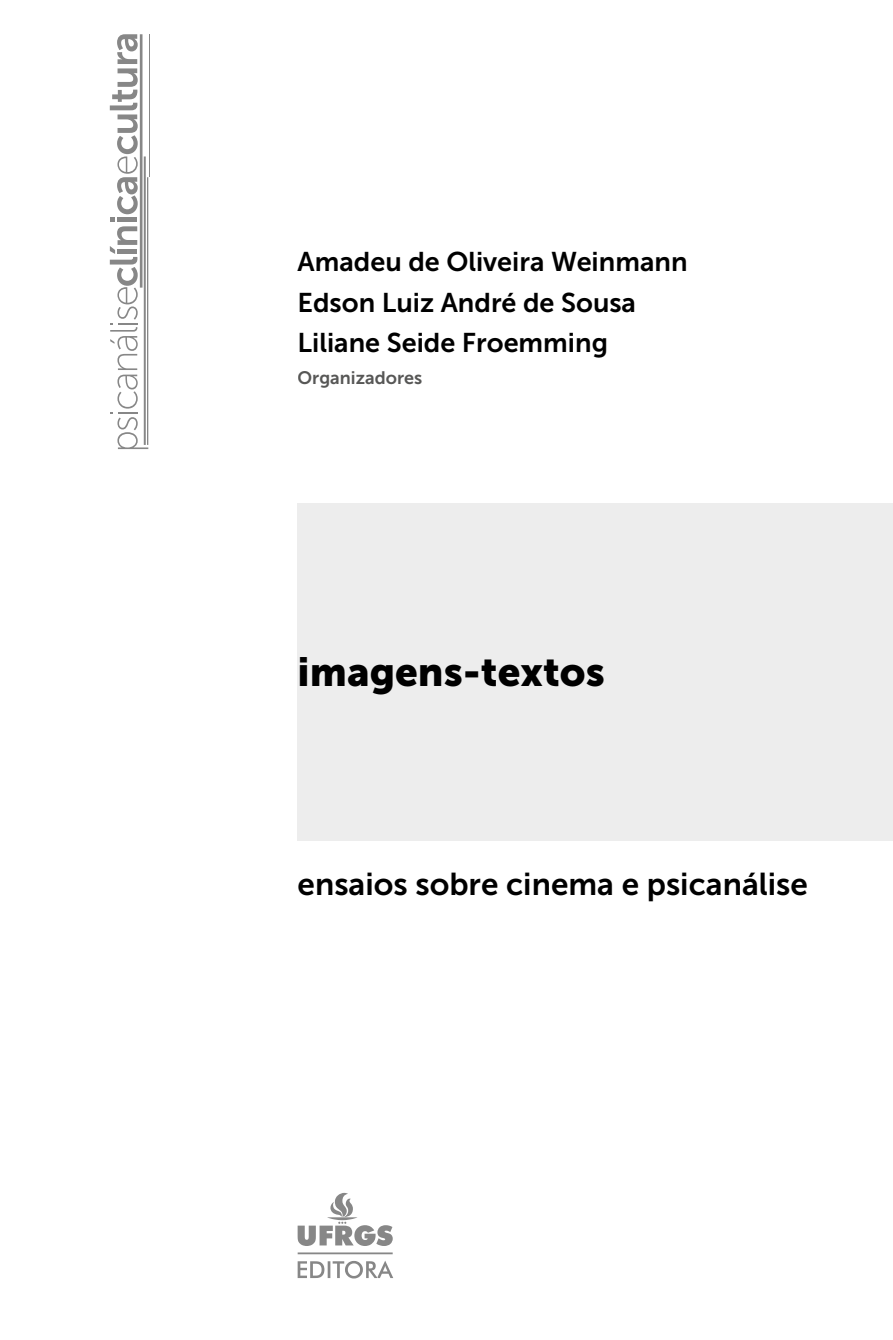
<style>
.page{position:relative;width:893px;height:1340px;background:#fff}
.page>*{position:absolute;margin:0;border:0;box-sizing:border-box;transform-origin:0 0}
.t1{font:40.5px "Museo Sans 900";color:#000}
.t2{font:31.5px "Museo Sans 700";color:#000}
.t3{font:27px/40.5px "Museo Sans 700";color:#000}
.t4{font:18px "Museo Sans 700";color:#575756}
</style>
<div class="page">
<div style="left:298px;top:503px;width:595px;height:337px;background:#ededed"></div>
<svg style="left:298px;top:1192px;width:95px;height:86px"></svg>
<hr style="left:150px;top:34px;width:1px;height:143px;background:#878787">
<svg style="left:110px;top:34px;width:38px;height:415px"></svg>
<p class="t3" style="left:298px;top:242px;width:391px">Amadeu de Oliveira Weinmann<br>Edson Luiz André de Sousa<br>Liliane Seide Froemming</p>
<p class="t4" style="left:298px;top:367px;width:126px">Organizadores</p>
<h1 class="t1" style="left:298px;top:648px;width:309px">imagens-textos</h1>
<p class="t2" style="left:298px;top:866px;width:512px">ensaios sobre cinema e psicanálise</p>
</div>
